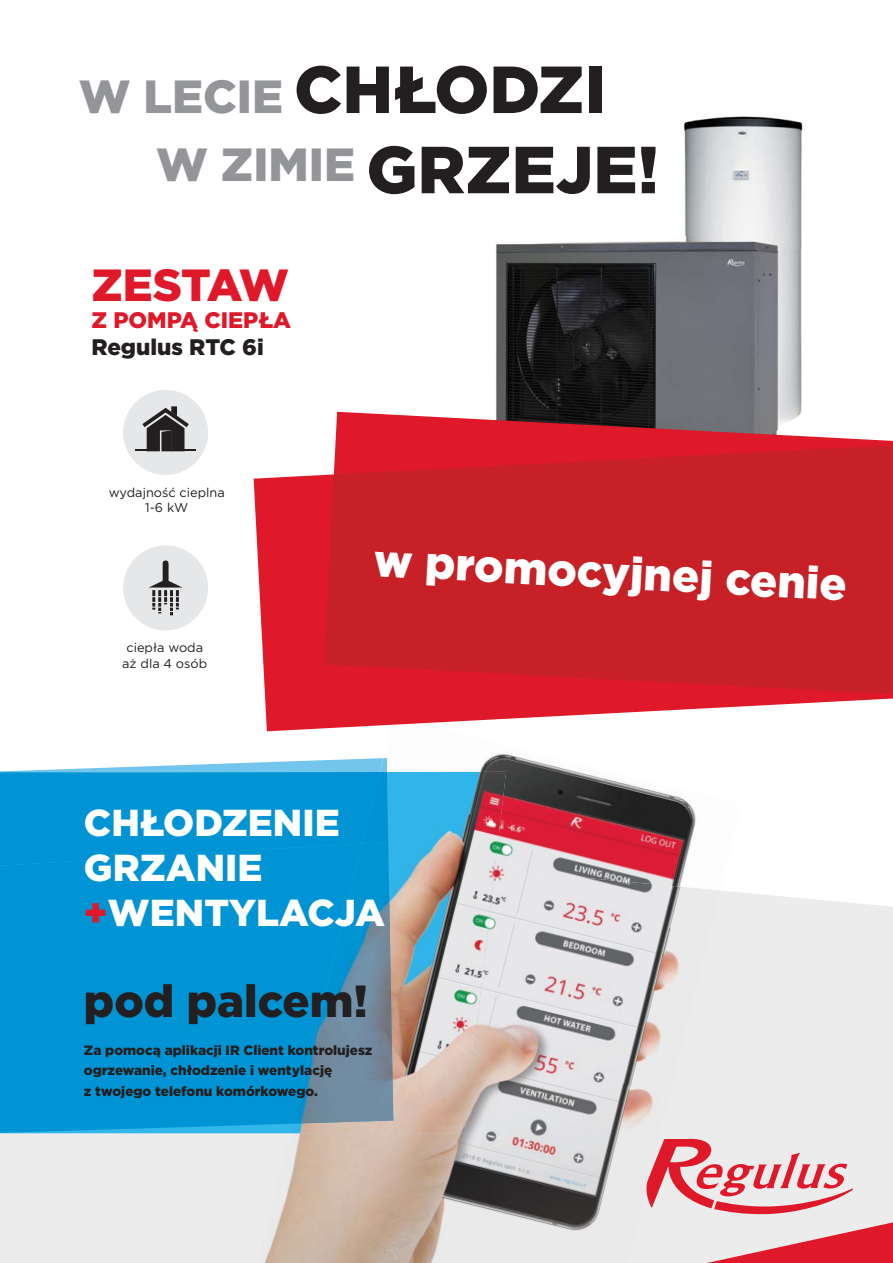
<style>
.page{position:relative;width:893px;height:1263px;background:#fff}
.page>*{position:absolute;margin:0;border:0;box-sizing:border-box;transform-origin:0 0}
.t1{font:900 66.3px/80.2px "Gotham";color:#231f20}
.t2{font:900 45px "Gotham";color:#fff}
.t3{font:900 45px "Gotham";color:#231f20}
.t4{font:900 45px "Gotham";letter-spacing:-.02em;color:#df1929}
.t5{font:900 37.5px/45px "Gotham";color:#fff}
.t6{font:900 22.5px "Gotham";color:#df1929}
.t7{font:900 22.5px "Gotham";color:#231f20}
.t8{font:900 13.5px/20.4px "Gotham";color:#231f20}
.t9{font:12.75px/15.3px "Gotham";color:#231f20;text-align:center}
.s1{font-size:46.5px;color:#939598}
.s2{color:#df1929}
</style>
<div class="page">
<div style="left:0;top:892px;width:893px;height:371px;background:#ececec"></div>
<img style="left:684px;top:116px;width:119px;height:134px">
<img style="left:781px;top:250px;width:21px;height:162px">
<img style="left:440px;top:753px;width:256px;height:87px">
<img style="left:506px;top:794px;width:174px;height:75px">
<img style="left:667px;top:840px;width:63px;height:63px">
<img style="left:506px;top:869px;width:214px;height:227px">
<img style="left:450px;top:1046px;width:220px;height:217px">
<img style="left:345px;top:1133px;width:105px;height:130px">
<img style="left:257px;top:1133px;width:88px;height:130px">
<img style="left:416px;top:1252px;width:49px;height:11px">
<img style="left:362px;top:772px;width:144px;height:361px">
<div style="left:0;top:866px;width:362px;height:267px;background:#0094d4"></div>
<img style="left:292px;top:772px;width:101px;height:352px">
<svg style="left:0;top:758px;width:388px;height:108px;background:#199ed8"></svg>
<div style="left:362px;top:772px;width:25px;height:71px;background:#0092d2"></div>
<img style="left:495px;top:241px;width:185px;height:171px">
<img style="left:680px;top:237px;width:101px;height:175px">
<svg style="left:643px;top:1139px;width:250px;height:124px;background:#e8b1b6"></svg>
<svg style="left:335px;top:412px;width:558px;height:29px;fill:#df1929"></svg>
<svg style="left:254px;top:441px;width:639px;height:290px;fill:#df1929"></svg>
<svg style="left:324px;top:443px;width:569px;height:253px;background:#ca1f27"></svg>
<div style="left:123px;top:390px;width:85px;height:85px;background:#e6e7e8;border-radius:50%"></div>
<hr style="left:173px;top:449px;width:23px;height:2px;background:#231f20">
<hr style="left:135px;top:449px;width:23px;height:2px;background:#231f20">
<svg style="left:142px;top:406px;width:47px;height:45px"></svg>
<div style="left:123px;top:545px;width:85px;height:85px;background:#e6e7e8;border-radius:50%"></div>
<svg style="left:149px;top:560px;width:34px;height:55px"></svg>
<h1 class="t1" style="left:156px;top:55px;width:504px;text-indent:-77px"><span class="s1">W LECIE</span> CHŁODZI<br><sup>W</sup> <sup>ZIMIE</sup> GRZEJE!</h1>
<h2 class="t4" style="left:91px;top:267px;width:199px">ZESTAW</h2>
<h3 class="t6" style="left:91px;top:311px;width:201px">Z POMPĄ CIEPŁA</h3>
<h3 class="t7" style="left:91px;top:338px;width:174px">Regulus RTC 6i</h3>
<p class="t9" style="left:109px;top:486px;width:118px">wydajność cieplna<br>1-6 kW</p>
<p class="t9" style="left:122px;top:641px;width:86px">ciepła woda aż dla 4 osób</p>
<h2 class="t2" style="left:375px;top:542px;width:475px;rotate:3deg">w promocyjnej cenie</h2>
<h3 class="t5" style="left:84px;top:803px;width:302px">CHŁODZENIE<br>GRZANIE <span class="s2">+</span>WENTYLACJA</h3>
<h2 class="t3" style="left:84px;top:984px;width:286px">pod palcem!</h2>
<p class="t8" style="left:84px;top:1041px;width:290px">Za pomocą aplikacji IR Client kontrolujesz ogrzewanie, chłodzenie i wentylację<br>z twojego telefonu komórkowego.</p>
</div>
